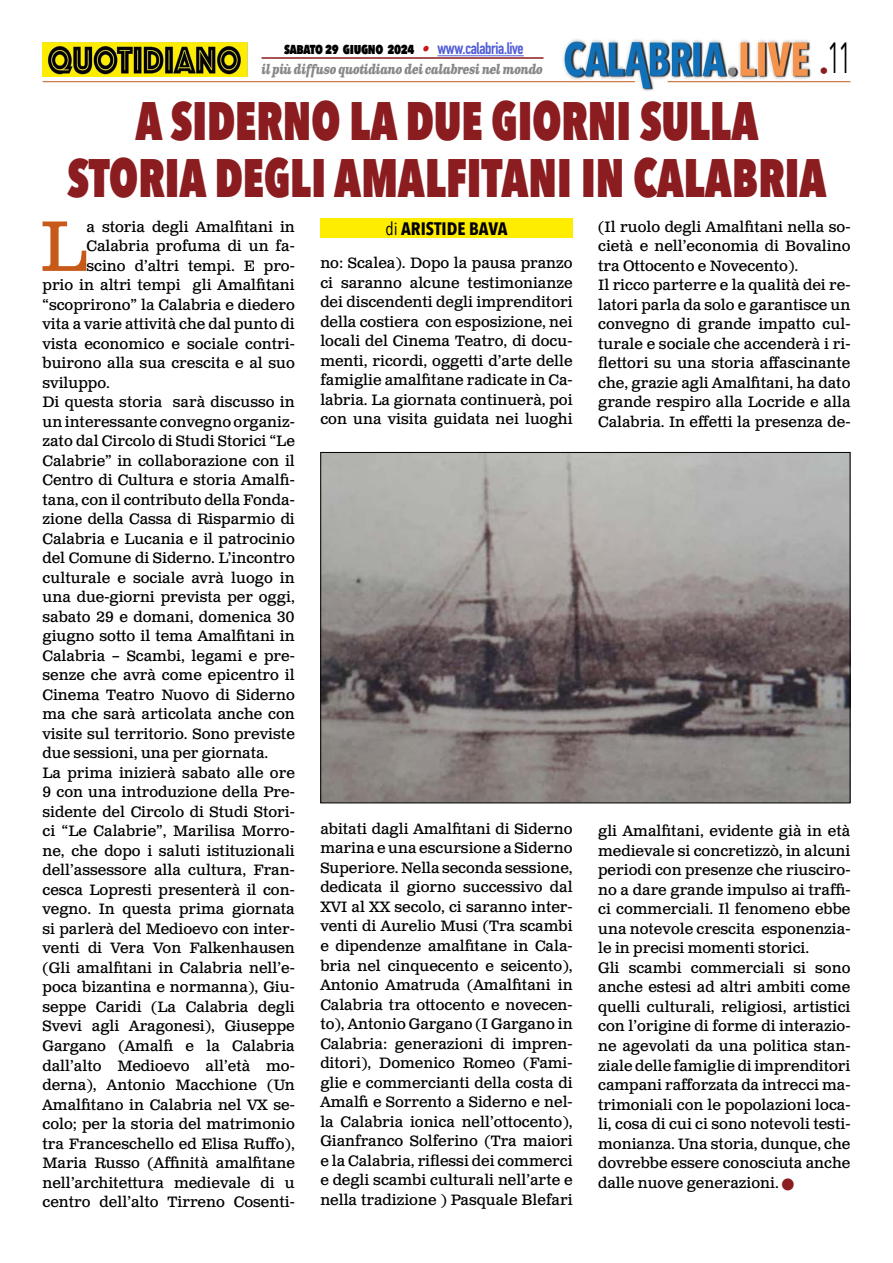
<style>
.page{position:relative;width:893px;height:1263px;background:#fff}
.page>*{position:absolute;margin:0;border:0;box-sizing:border-box;transform-origin:0 0}
.t1{font:71.25px "Clarendon Text Pro";color:#c85a19}
.t2{font:800 54px/57px "Avenir Next Condensed";color:#8b1c1f;text-align:center;scale:.84 1}
.t3{font:43.5px "Avenir Next Condensed";color:#000;scale:.55 1}
.t4{font:700 18px "Avenir Next Condensed";color:#000}
.t5{font:15px/19.5px "Clarendon Text Pro";color:#000;text-align:justify}
.t6{font:800 15px "Avenir Next Condensed";letter-spacing:-.03em;color:#000;scale:.9 1}
.t7{font:italic 700 13.5px "Clarendon Text Pro";letter-spacing:-.05em;color:#878787;scale:.79 1}
.s1{font-family:"Clarendon Text Pro";font-weight:700;font-style:italic;color:#ca181a}
.s2{font-family:"DIN Condensed";font-weight:700;font-size:16.5px;color:#4f5cd6}
.s3{font-weight:400}
.s4{color:#8b1c1f}
</style>
<div class="page">
<img style="left:563px;top:39px;width:248px;height:51px">
<hr style="left:43px;top:81px;width:592px;height:1px;background:#c85a19">
<hr style="left:668px;top:81px;width:182px;height:1px;background:#c85a19">
<hr style="left:437px;top:55px;width:87px;height:1px;background:#4f5cd6">
<hr style="left:261px;top:57px;width:282px;height:2px;background:#8b1c1f">
<img style="left:43px;top:42px;width:204px;height:35px">
<div style="left:320px;top:218px;width:253px;height:20px;background:#ffed00"></div>
<img style="left:323px;top:454px;width:525px;height:347px">
<h3 class="t3" style="left:820px;top:20px;width:58px"><sub>•</sub>11</h3>
<p class="t6" style="left:284px;top:39px;width:268px">sabato 29 giugno 2024 <span class="s1">•</span> <span class="s2">www.calabria.live</span></p>
<p class="t7" style="left:261px;top:61px;width:358px">il più diffuso quotidiano dei calabresi nel mondo</p>
<h2 class="t2" style="left:67px;top:92px;width:905px">A SIDERNO LA DUE GIORNI SULLA<br>STORIA DEGLI AMALFITANI IN CALABRIA</h2>
<h1 class="t1" style="left:40px;top:203px;width:48px">L</h1>
<p class="t5" style="left:86px;top:218px;width:210px">a storia degli Amalfitani in</p>
<p class="t5" style="left:598px;top:218px;width:254px;text-align:left">(Il ruolo degli Amalfitani nella so&shy;cietà e nell’economia di Bovalino tra Ottocento e Novecento).<br>Il ricco parterre e la qualità dei re&shy;latori parla da solo e garantisce un convegno di grande impatto cul&shy;turale e sociale che accenderà i ri&shy;flettori su una storia affascinante che, grazie agli Amalfitani, ha dato grande respiro alla Locride e alla Calabria. In effetti la presenza de-</p>
<p class="t4" style="left:386px;top:217px;width:124px"><span class="s3">di</span> ARISTIDE BAVA</p>
<p class="t5" style="left:86px;top:237px;width:210px">Calabria profuma di un fa-</p>
<p class="t5" style="left:86px;top:257px;width:210px">scino d’altri tempi. E pro-</p>
<p class="t5" style="left:43px;top:276px;width:254px">prio in altri tempi gli Amalfitani</p>
<p class="t5" style="left:43px;top:296px;width:254px">“scoprirono” la Calabria e diedero</p>
<p class="t5" style="left:43px;top:315px;width:254px">vita a varie attività che dal punto di</p>
<p class="t5" style="left:43px;top:335px;width:254px">vista economico e sociale contri-</p>
<p class="t5" style="left:43px;top:354px;width:254px">buirono alla sua crescita e al suo</p>
<p class="t5" style="left:43px;top:374px;width:69px">sviluppo.</p>
<p class="t5" style="left:43px;top:393px;width:254px">Di questa storia sarà discusso in</p>
<p class="t5" style="left:43px;top:413px;width:254px">un interessante convegno organiz-</p>
<p class="t5" style="left:43px;top:432px;width:254px">zato dal Circolo di Studi Storici “Le</p>
<p class="t5" style="left:43px;top:452px;width:254px">Calabrie” in collaborazione con il</p>
<p class="t5" style="left:43px;top:471px;width:254px">Centro di Cultura e storia Amalfi-</p>
<p class="t5" style="left:43px;top:491px;width:254px">tana, con il contributo della Fonda-</p>
<p class="t5" style="left:43px;top:510px;width:254px">zione della Cassa di Risparmio di</p>
<p class="t5" style="left:43px;top:530px;width:254px">Calabria e Lucania e il patrocinio</p>
<p class="t5" style="left:43px;top:549px;width:254px">del Comune di Siderno. L’incontro</p>
<p class="t5" style="left:43px;top:569px;width:254px">culturale e sociale avrà luogo in</p>
<p class="t5" style="left:43px;top:588px;width:254px">una due-giorni prevista per oggi,</p>
<p class="t5" style="left:43px;top:608px;width:254px">sabato 29 e domani, domenica 30</p>
<p class="t5" style="left:43px;top:627px;width:254px">giugno sotto il tema Amalfitani in</p>
<p class="t5" style="left:43px;top:647px;width:254px">Calabria – Scambi, legami e pre-</p>
<p class="t5" style="left:43px;top:666px;width:254px">senze che avrà come epicentro il</p>
<p class="t5" style="left:43px;top:686px;width:254px">Cinema Teatro Nuovo di Siderno</p>
<p class="t5" style="left:43px;top:705px;width:254px">ma che sarà articolata anche con</p>
<p class="t5" style="left:43px;top:725px;width:254px">visite sul territorio. Sono previste</p>
<p class="t5" style="left:43px;top:744px;width:227px">due sessioni, una per giornata.</p>
<p class="t5" style="left:43px;top:764px;width:254px">La prima inizierà sabato alle ore</p>
<p class="t5" style="left:43px;top:783px;width:254px">9 con una introduzione della Pre-</p>
<p class="t5" style="left:43px;top:803px;width:254px">sidente del Circolo di Studi Stori-</p>
<p class="t5" style="left:43px;top:822px;width:254px">ci “Le Calabrie”, Marilisa Morro-</p>
<p class="t5" style="left:43px;top:842px;width:254px">ne, che dopo i saluti istituzionali</p>
<p class="t5" style="left:43px;top:861px;width:254px">dell’assessore alla cultura, Fran-</p>
<p class="t5" style="left:43px;top:881px;width:254px">cesca Lopresti presenterà il con-</p>
<p class="t5" style="left:43px;top:900px;width:254px">vegno. In questa prima giornata</p>
<p class="t5" style="left:43px;top:920px;width:254px">si parlerà del Medioevo con inter-</p>
<p class="t5" style="left:43px;top:939px;width:254px">venti di Vera Von Falkenhausen</p>
<p class="t5" style="left:43px;top:959px;width:254px">(Gli amalfitani in Calabria nell’e-</p>
<p class="t5" style="left:43px;top:978px;width:254px">poca bizantina e normanna), Giu-</p>
<p class="t5" style="left:43px;top:998px;width:254px">seppe Caridi (La Calabria degli</p>
<p class="t5" style="left:43px;top:1017px;width:254px">Svevi agli Aragonesi), Giuseppe</p>
<p class="t5" style="left:43px;top:1037px;width:254px">Gargano (Amalfi e la Calabria</p>
<p class="t5" style="left:43px;top:1056px;width:254px">dall’alto Medioevo all’età mo-</p>
<p class="t5" style="left:43px;top:1076px;width:254px">derna), Antonio Macchione (Un</p>
<p class="t5" style="left:43px;top:1095px;width:254px">Amalfitano in Calabria nel VX se-</p>
<p class="t5" style="left:43px;top:1115px;width:254px">colo; per la storia del matrimonio</p>
<p class="t5" style="left:43px;top:1134px;width:254px">tra Franceschello ed Elisa Ruffo),</p>
<p class="t5" style="left:43px;top:1154px;width:254px">Maria Russo (Affinità amalfitane</p>
<p class="t5" style="left:43px;top:1173px;width:254px">nell’architettura medievale di u</p>
<p class="t5" style="left:43px;top:1193px;width:254px">centro dell’alto Tirreno Cosenti-</p>
<p class="t5" style="left:320px;top:254px;width:254px">no: Scalea). Dopo la pausa pranzo ci saranno alcune testimonianze dei discendenti degli imprenditori della costiera con esposizione, nei locali del Cinema Teatro, di docu&shy;menti, ricordi, oggetti d’arte delle famiglie amalfitane radicate in Ca&shy;labria. La giornata continuerà, poi con una visita guidata nei luoghi</p>
<p class="t5" style="left:320px;top:820px;width:254px">abitati dagli Amalfitani di Siderno marina e una escursione a Siderno Superiore. Nella seconda sessione, dedicata il giorno successivo dal XVI al XX secolo, ci saranno inter&shy;venti di Aurelio Musi (Tra scambi e dipendenze amalfitane in Cala&shy;bria nel cinquecento e seicento), Antonio Amatruda (Amalfitani in Calabria tra ottocento e novecen&shy;to), Antonio Gargano (I Gargano in Calabria: generazioni di impren&shy;ditori), Domenico Romeo (Fami&shy;glie e commercianti della costa di Amalfi e Sorrento a Siderno e nel&shy;la Calabria ionica nell’ottocento), Gianfranco Solferino (Tra maiori e la Calabria, riflessi dei commerci e degli scambi culturali nell’arte e nella tradizione ) Pasquale Blefari</p>
<p class="t5" style="left:598px;top:822px;width:254px;text-align:left">gli Amalfitani, evidente già in età medievale si concretizzò, in alcuni periodi con presenze che riusciro&shy;no a dare grande impulso ai traffi&shy;ci commerciali. Il fenomeno ebbe una notevole crescita esponenzia&shy;le in precisi momenti storici.<br>Gli scambi commerciali si sono anche estesi ad altri ambiti come quelli culturali, religiosi, artistici con l’origine di forme di interazio&shy;ne agevolati da una politica stan&shy;ziale delle famiglie di imprenditori campani rafforzata da intrecci ma&shy;trimoniali con le popolazioni loca&shy;li, cosa di cui ci sono notevoli testi&shy;monianza. Una storia, dunque, che dovrebbe essere conosciuta anche dalle nuove generazioni. <span class="s4">■</span></p>
</div>
